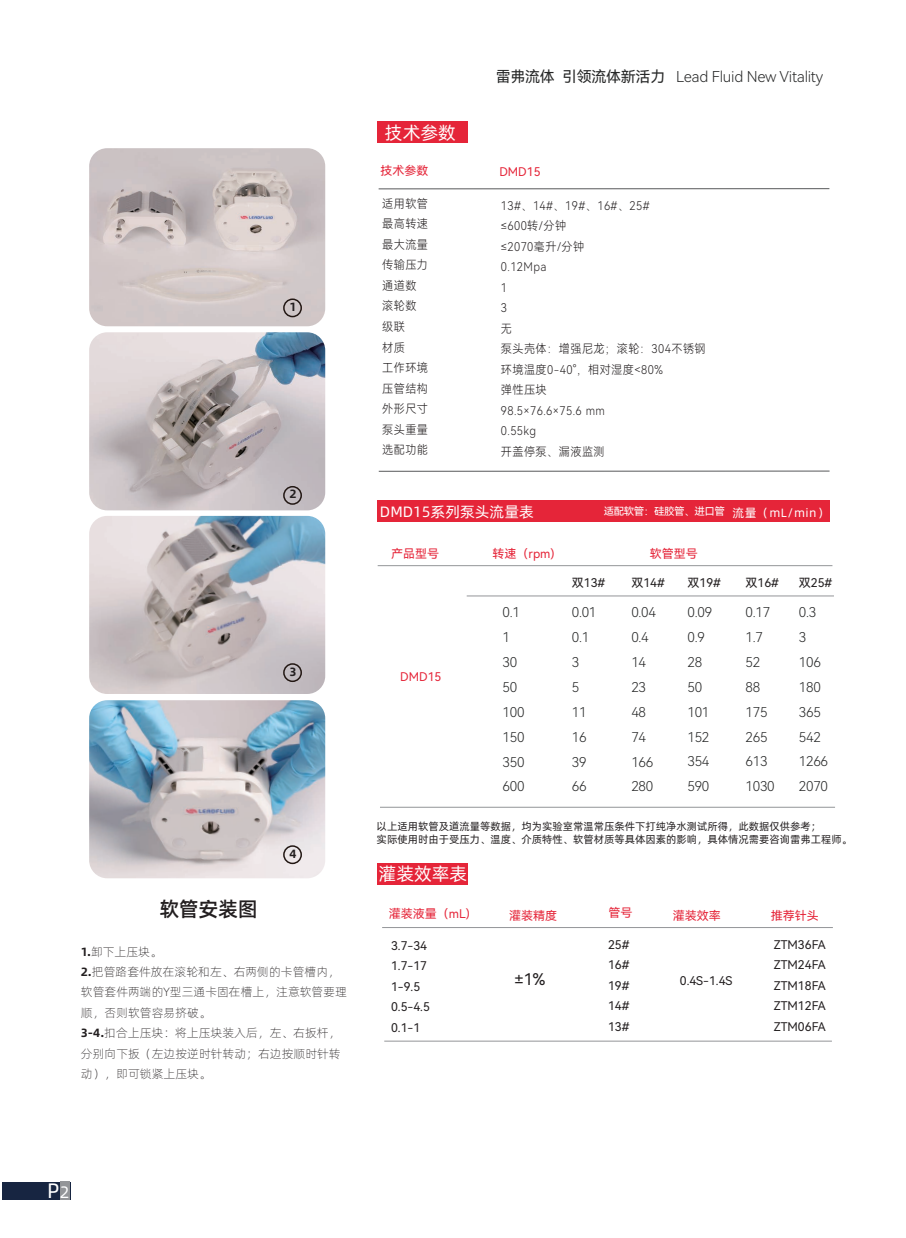
<style>
.page{position:relative;width:906px;height:1238px;background:#fff}
.page>*{position:absolute;margin:0;border:0;box-sizing:border-box;transform-origin:0 0}
.t1{font:21px "Alibaba Pu Hui Ti R";color:#fff}
.t2{font:20.4px "Alibaba Pu Hui Ti M";letter-spacing:-.02em;color:#231f20}
.t3{font:18px "Alibaba Pu Hui Ti R";color:#fff}
.t4{font:16.05px "Harmony OS Sans SC";color:#231f20}
.t5{font:15px "Harmony OS Sans SC Light";letter-spacing:-.02em;color:#262727}
.t6{font:15px "Alibaba Pu Hui Ti R";color:#fff}
.t7{font:13.5px/24.9px "Harmony OS Sans SC Light";letter-spacing:-.02em;color:#262727}
.t8{font:12px/20.5px "Harmony OS Sans SC Light";letter-spacing:.04em;color:#231f20;scale:.93 1}
.t9{font:12px/20.4px "Alibaba Pu Hui Ti L";color:#231f20}
.t10{font:12px/20.4px "Harmony OS Sans SC";color:#231f20;text-align:justify}
.t11{font:12px "Harmony OS Sans SC";color:#e52539}
.t12{font:12px "Alibaba Pu Hui Ti R";letter-spacing:.04em;color:#fff}
.t13{font:12px "Alibaba Pu Hui Ti B";color:#231f20}
.t14{font:10.5px/12.6px "Alibaba Pu Hui Ti R";color:#231f20}
.t15{font:10.5px "Harmony OS Sans SC";letter-spacing:-.04em;color:#fff}
.s1{font-family:"Alibaba Pu Hui Ti B"}
.s2{font-family:"Harmony OS Sans SC"}
.s3{font-size:16.5px}
</style>
<div class="page">
<div style="left:377px;top:121px;width:91px;height:22px;background:#e52539"></div>
<div style="left:377px;top:500px;width:452px;height:21px;background:#e52539"></div>
<hr style="left:379px;top:470px;width:450px;height:1px;background:#57585a">
<hr style="left:378px;top:188px;width:451px;height:1px;background:#57585a">
<hr style="left:378px;top:565px;width:454px;height:1px;background:#939598">
<hr style="left:380px;top:806px;width:455px;height:1px;background:#939598">
<hr style="left:467px;top:595px;width:367px;height:1px;background:#939598">
<div style="left:377px;top:863px;width:91px;height:21px;background:#e52539"></div>
<hr style="left:382px;top:927px;width:451px;height:1px;background:#939598">
<hr style="left:384px;top:1040px;width:448px;height:1px;background:#939598">
<div style="left:2px;top:1181px;width:68px;height:18px;background:#172541"></div>
<div style="left:60px;top:1181px;width:10px;height:18px;background:#939598"></div>
<img style="left:89px;top:148px;width:236px;height:178px">
<img style="left:89px;top:332px;width:236px;height:178px">
<img style="left:89px;top:700px;width:236px;height:178px">
<img style="left:89px;top:516px;width:236px;height:178px">
<div style="left:283px;top:298px;width:19px;height:19px;border:2px solid #221713;border-radius:50%"></div>
<div style="left:283px;top:486px;width:19px;height:19px;border:2px solid #221713;border-radius:50%"></div>
<div style="left:283px;top:663px;width:19px;height:19px;border:2px solid #221713;border-radius:50%"></div>
<div style="left:283px;top:845px;width:19px;height:19px;border:2px solid #221713;border-radius:50%"></div>
<p class="t13" style="left:289px;top:297px;width:9px">1</p>
<p class="t13" style="left:289px;top:484px;width:9px">2</p>
<p class="t13" style="left:289px;top:662px;width:9px">3</p>
<p class="t13" style="left:289px;top:844px;width:9px">4</p>
<h2 class="t2" style="left:159px;top:892px;width:100px">软管安装图</h2>
<p class="t9" style="left:81px;top:940px;width:268px"><span class="s1">1.</span>卸下上压块。<br><span class="s1">2.</span>把管路套件放在滚轮和左、右两侧的卡管槽内，软管套件两端的Y型三通卡固在槽上，注意软管要理顺，否则软管容易挤破。<br><span class="s1">3-4.</span>扣合上压块：将上压块装入后，左、右扳杆，分别向下扳（左边按逆时针转动；右边按顺时针转动），即可锁紧上压块。</p>
<p class="t5" style="left:496px;top:66px;width:329px"><span class="s2">雷弗流体 引领流体新活力</span> Lead Fluid New Vitality</p>
<h3 class="t3" style="left:385px;top:119px;width:72px">技术参数</h3>
<p class="t11" style="left:380px;top:162px;width:50px">技术参数</p>
<p class="t11" style="left:499px;top:164px;width:43px">DMD15</p>
<p class="t8" style="left:382px;top:193px;width:51px">适用软管最高转速最大流量传输压力通道数滚轮数级联<br>材质<br>工作环境压管结构外形尺寸泵头重量选配功能</p>
<p class="t8" style="left:501px;top:195px;width:222px">13#、14#、19#、16#、25#<br>≤600转/分钟<br>≤2070毫升/分钟<br>0.12Mpa<br>1<br>3<br>无<br>泵头壳体：增强尼龙；滚轮：304不锈钢环境温度0-40°，相对湿度&lt;80%<br>弹性压块<br>98.5×76.6×75.6 mm<br>0.55kg<br>开盖停泵、漏液监测</p>
<p class="t6" style="left:380px;top:500px;width:155px">DMD15系列泵头流量表</p>
<p class="t15" style="left:603px;top:504px;width:123px">适配软管：硅胶管、进口管</p>
<p class="t12" style="left:732px;top:503px;width:98px">流量（mL/min）</p>
<p class="t11" style="left:391px;top:545px;width:49px">产品型号</p>
<p class="t11" style="left:492px;top:545px;width:64px">转速（rpm)</p>
<p class="t11" style="left:650px;top:545px;width:49px">软管型号</p>
<p class="t11" style="left:400px;top:668px;width:43px">DMD15</p>
<p class="t10" style="left:572px;top:572px;width:35px">双13#</p>
<p class="t10" style="left:631px;top:572px;width:35px">双14#</p>
<p class="t10" style="left:687px;top:572px;width:35px">双19#</p>
<p class="t10" style="left:745px;top:572px;width:35px">双16#</p>
<p class="t10" style="left:799px;top:572px;width:35px">双25#</p>
<p class="t7" style="left:631px;top:599px;width:26px">0.04<br>0.4<br>14<br>23<br>48<br>74<br>166<br>280</p>
<p class="t7" style="left:502px;top:599px;width:23px">0.1<br>1<br>30<br>50<br>100<br>150<br>350<br>600</p>
<p class="t7" style="left:687px;top:599px;width:26px">0.09<br>0.9<br>28<br>50<br>101<br>152<br>354<br>590</p>
<p class="t7" style="left:745px;top:599px;width:31px">0.17<br>1.7<br>52<br>88<br>175<br>265<br>613<br>1030</p>
<p class="t7" style="left:799px;top:599px;width:31px">0.3<br>3<br>106<br>180<br>365<br>542<br>1266<br>2070</p>
<p class="t7" style="left:572px;top:599px;width:26px">0.01<br>0.1<br>3<br>5<br>11<br>16<br>39<br>66</p>
<p class="t14" style="left:377px;top:819px;width:477px">以上适用软管及道流量等数据，均为实验室常温常压条件下打纯净水测试所得，此数据仅供参考；<br>实际使用时由于受压力、温度、介质特性、软管材质等具体因素的影响，具体情况需要咨询雷弗工程师。</p>
<h3 class="t3" style="left:378px;top:860px;width:90px">灌装效率表</h3>
<p class="t11" style="left:608px;top:904px;width:25px">管号</p>
<p class="t10" style="left:608px;top:934px;width:23px">25# 16# 19# 14# 13#</p>
<p class="t10" style="left:774px;top:934px;width:53px">ZTM36FA ZTM24FA ZTM18FA ZTM12FA ZTM06FA</p>
<p class="t11" style="left:389px;top:904px;width:83px">灌装液量（mL)</p>
<p class="t11" style="left:509px;top:907px;width:49px">灌装精度</p>
<p class="t11" style="left:673px;top:906px;width:49px">灌装效率</p>
<p class="t11" style="left:771px;top:906px;width:49px">推荐针头</p>
<p class="t10" style="left:391px;top:935px;width:40px;text-align:left">3.7-34<br>1.7-17<br>1-9.5<br>0.5-4.5<br>0.1-1</p>
<h3 class="t4" style="left:514px;top:967px;width:32px">±1%</h3>
<p class="t10" style="left:680px;top:969px;width:54px">0.4S-1.4S</p>
<h1 class="t1" style="left:47px;top:1174px;width:24px">P<span class="s3">2</span></h1>
</div>
